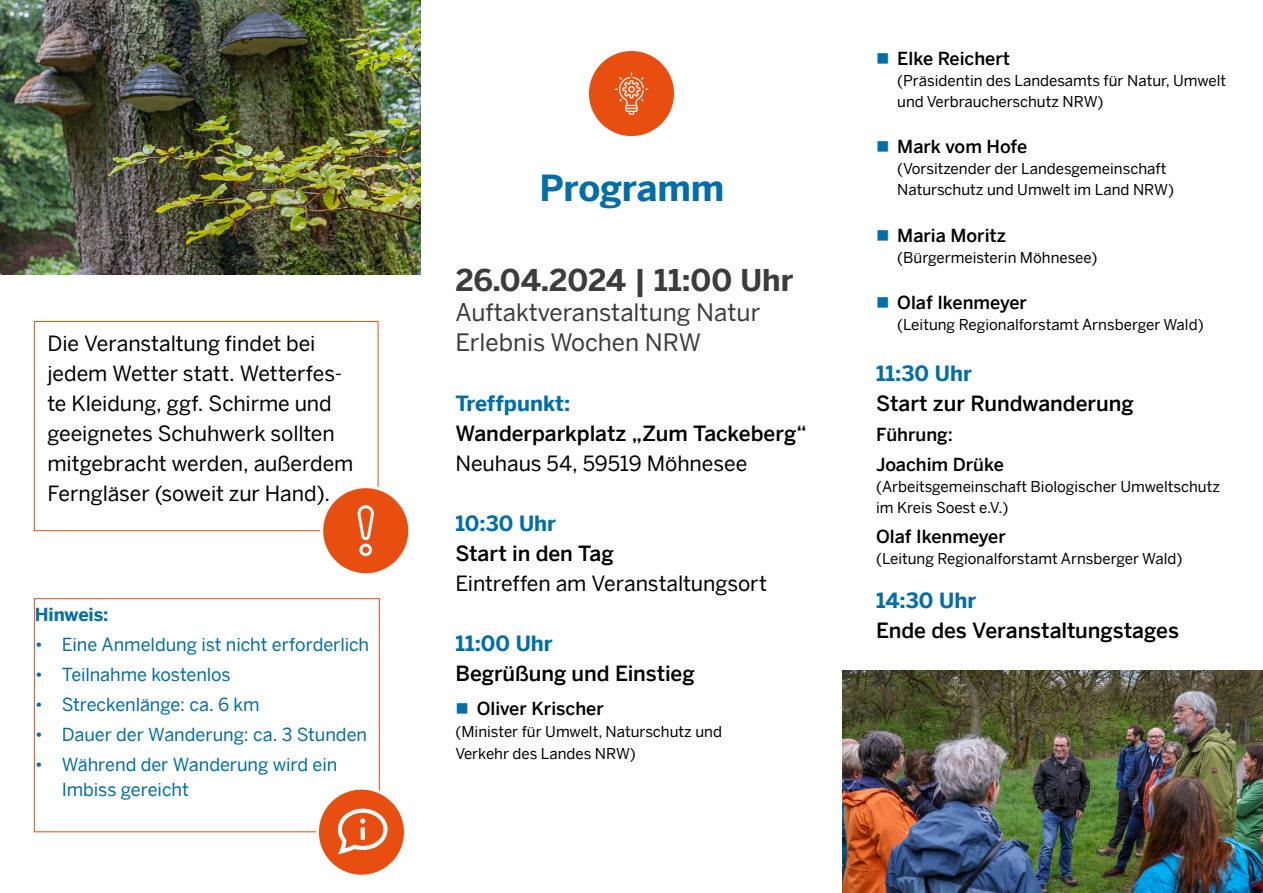
<style>
.page{position:relative;width:1263px;height:893px;background:#fff}
.page>*{position:absolute;margin:0;border:0;box-sizing:border-box;transform-origin:0 0}
.t1{font:700 36px "Benton Sans";letter-spacing:-.005em;color:#006ea8}
.t2{font:700 30px "Benton Sans";color:#3c3c3c}
.t3{font:24px/30px "Benton Sans";color:#3c3c3c}
.t4{font:21px/30px "Benton Sans";letter-spacing:-.005em;color:#000}
.t5{font:500 21px "Benton Sans";letter-spacing:-.005em;color:#000}
.t6{font:700 21px "Benton Sans";color:#006ea8}
.t7{font:18px/25px "Benton Sans";letter-spacing:-.005em;color:#006ea8}
.t8{font:500 18px/30px "Benton Sans";color:#000}
.t9{font:700 18px "Benton Sans";letter-spacing:-.005em;color:#006ea8}
.t10{font:15px/21px "Benton Sans";color:#000}
</style>
<div class="page">
<img style="left:0;top:0;width:421px;height:275px">
<div style="left:34px;top:598px;width:346px;height:234px;border:1px solid #e84e0f"></div>
<div style="left:317px;top:788px;width:88px;height:88px;background:#e84e0f;border-radius:50%"></div>
<div style="left:316px;top:787px;width:91px;height:91px;border:3px solid #fff;border-radius:50%"></div>
<svg style="left:338px;top:809px;width:50px;height:45px"></svg>
<div style="left:34px;top:321px;width:344px;height:210px;border:1px solid #e84e0f"></div>
<div style="left:322px;top:487px;width:88px;height:88px;background:#e84e0f;border-radius:50%"></div>
<div style="left:320px;top:485px;width:91px;height:91px;border:3px solid #fff;border-radius:50%"></div>
<div style="left:359px;top:544px;width:13px;height:12px;border:3px solid #fff;border-radius:50%"></div>
<svg style="left:357px;top:505px;width:17px;height:36px"></svg>
<div style="left:589px;top:51px;width:85px;height:85px;background:#e84e0f;border-radius:50%"></div>
<svg style="left:615px;top:72px;width:33px;height:43px"></svg>
<img style="left:842px;top:670px;width:421px;height:223px">
<h3 class="t4" style="left:48px;top:328px;width:307px">Die Veranstaltung findet bei jedem Wetter statt. Wetterfes&shy;te Kleidung, ggf. Schirme und geeignetes Schuhwerk sollten mitgebracht werden, außerdem<br>Ferngläser (soweit zur Hand).</h3>
<p class="t9" style="left:35px;top:604px;width:75px">Hinweis:</p>
<p class="t7" style="left:35px;top:632px;width:336px">• Eine Anmeldung ist nicht erforderlich</p>
<p class="t7" style="left:35px;top:662px;width:198px">• Teilnahme kostenlos</p>
<p class="t7" style="left:35px;top:692px;width:226px">• Streckenlänge: ca. 6 km</p>
<p class="t7" style="left:35px;top:722px;width:334px">• Dauer der Wanderung: ca. 3 Stunden</p>
<p class="t7" style="left:62px;top:752px;width:277px;text-indent:-27px">• Während der Wanderung wird ein<br>Imbiss gereicht</p>
<h1 class="t1" style="left:539px;top:166px;width:186px">Programm</h1>
<h2 class="t2" style="left:455px;top:262px;width:339px">26.04.2024 | 11:00 Uhr</h2>
<h3 class="t3" style="left:455px;top:297px;width:306px">Auftaktveranstaltung Natur<br>Erlebnis Wochen NRW</h3>
<h3 class="t6" style="left:455px;top:391px;width:116px">Treffpunkt:</h3>
<h3 class="t5" style="left:455px;top:421px;width:353px">Wanderparkplatz „Zum Tackeberg“</h3>
<h3 class="t4" style="left:455px;top:448px;width:293px">Neuhaus 54, 59519 Möhnesee</h3>
<h3 class="t6" style="left:455px;top:511px;width:102px">10:30 Uhr</h3>
<h3 class="t5" style="left:455px;top:541px;width:160px">Start in den Tag</h3>
<h3 class="t4" style="left:455px;top:568px;width:313px">Eintreffen am Veranstaltungsort</h3>
<h3 class="t6" style="left:455px;top:631px;width:99px">11:00 Uhr</h3>
<h3 class="t5" style="left:455px;top:661px;width:241px">Begrüßung und Einstieg</h3>
<p class="t8" style="left:477px;top:693px;width:129px">Oliver Krischer</p>
<p class="t10" style="left:455px;top:720px;width:268px;line-height:21.9px">(Minister für Umwelt, Naturschutz und<br>Verkehr des Landes NRW)</p>
<p class="t8" style="left:897px;top:43px;width:114px">Elke Reichert</p>
<p class="t10" style="left:897px;top:70px;width:330px">(Präsidentin des Landesamts für Natur, Umwelt und Verbraucherschutz NRW)</p>
<p class="t8" style="left:897px;top:132px;width:131px">Mark vom Hofe</p>
<p class="t10" style="left:897px;top:158px;width:278px">(Vorsitzender der Landesgemeinschaft<br>Naturschutz und Umwelt im Land NRW)</p>
<p class="t8" style="left:897px;top:220px;width:110px">Maria Moritz</p>
<p class="t10" style="left:897px;top:247px;width:202px">(Bürgermeisterin Möhnesee)</p>
<p class="t8" style="left:897px;top:287px;width:131px">Olaf Ikenmeyer</p>
<p class="t10" style="left:897px;top:314px;width:308px">(Leitung Regionalforstamt Arnsberger Wald)</p>
<h3 class="t6" style="left:876px;top:361px;width:97px">11:30 Uhr</h3>
<h3 class="t5" style="left:876px;top:391px;width:259px">Start zur Rundwanderung</h3>
<p class="t8" style="left:876px;top:419px;width:129px">Führung:<br>Joachim Drüke</p>
<p class="t10" style="left:876px;top:476px;width:345px">(Arbeitsgemeinschaft Biologischer Umweltschutz im Kreis Soest e.V.)</p>
<p class="t8" style="left:876px;top:521px;width:131px">Olaf Ikenmeyer</p>
<p class="t10" style="left:876px;top:548px;width:308px">(Leitung Regionalforstamt Arnsberger Wald)</p>
<h3 class="t6" style="left:876px;top:587px;width:102px">14:30 Uhr</h3>
<h3 class="t5" style="left:876px;top:617px;width:304px">Ende des Veranstaltungstages</h3>
</div>
